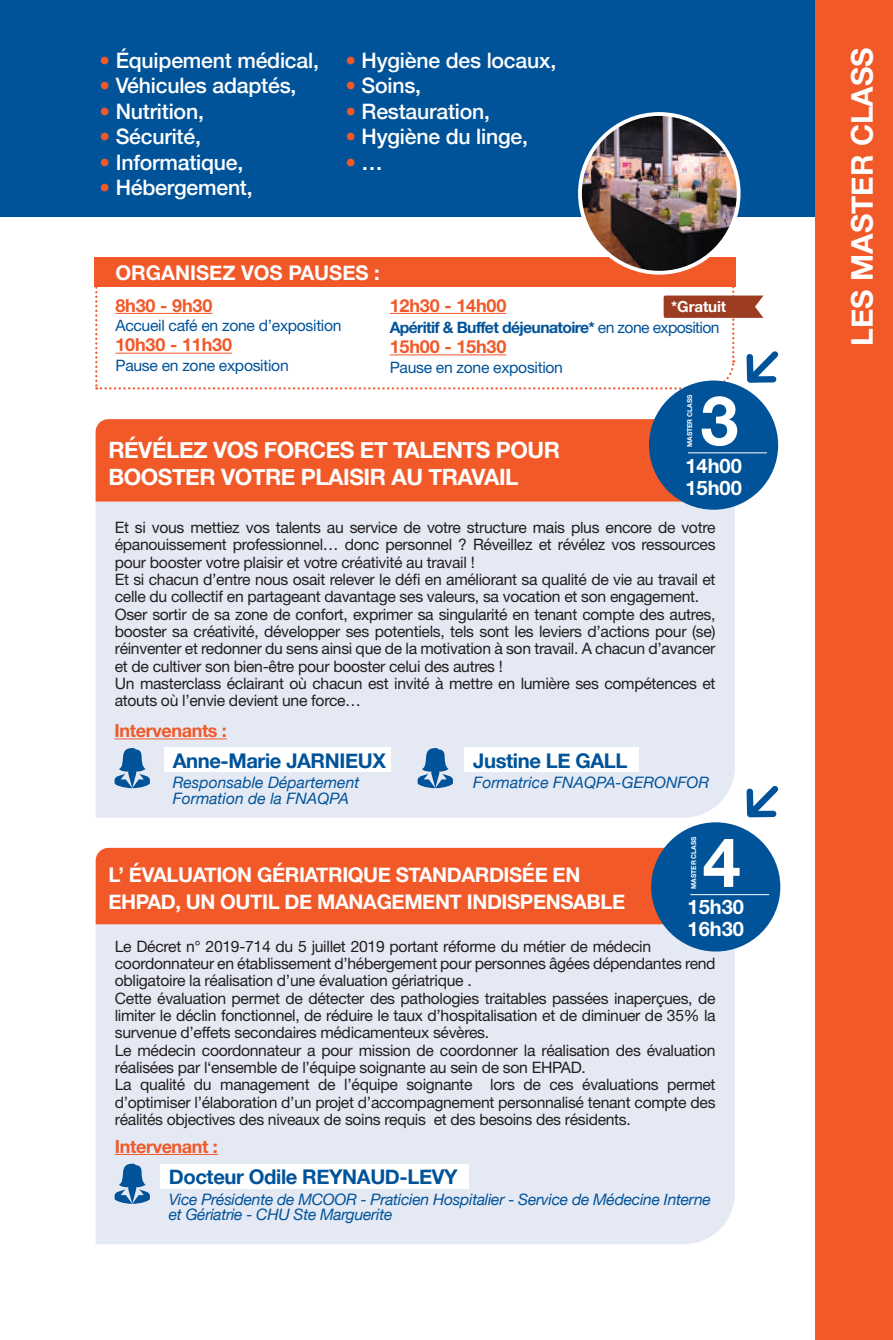
<style>
.page{position:relative;width:893px;height:1340px;background:#fff}
.page>*{position:absolute;margin:0;border:0;box-sizing:border-box;transform-origin:0 0}
.t1{font:700 68.4px "Helvetica Neue LT Std";color:#fff}
.t2{font:700 29.93px "Helvetica Neue";color:#fff}
.t3{font:700 22.5px/27px "Helvetica Neue";letter-spacing:-.02em;color:#fff}
.t4{font:500 21.15px "Helvetica Neue";letter-spacing:-.01em;color:#fff}
.t5{font:500 21.15px "Helvetica Neue";color:#f15929}
.t6{font:700 20.25px/27px "Helvetica Neue";letter-spacing:-.02em;color:#fff}
.t7{font:700 20.25px "Helvetica Neue";letter-spacing:-.02em;color:#015399}
.t8{font:700 20.25px "Helvetica Neue";color:#fff}
.t9{font:700 20.03px/21.8px "Helvetica Neue LT Std";color:#fff}
.t10{font:700 18px "Helvetica Neue LT Std";letter-spacing:-.01em;color:#f15929}
.t11{font:700 18px "Helvetica Neue";letter-spacing:-.02em;color:#f15929}
.t12{font:15.75px/17.3px "Helvetica Neue";letter-spacing:-.02em;color:#231f20}
.t13{font:italic 15.75px/15.8px "Helvetica Neue";letter-spacing:-.02em;color:#015399}
.t14{font:15.75px "Helvetica Neue LT Std";letter-spacing:-.02em;color:#015399}
.t15{font:italic 15.75px/15.8px "Helvetica Neue";color:#015399}
.t16{font:700 15.75px "Helvetica Neue LT Std";letter-spacing:-.04em;color:#015399}
.t17{font:700 15.08px "Helvetica Neue";letter-spacing:-.01em;color:#fff}
.t18{font:700 6.75px "Helvetica Neue LT Std";color:#fff}
.s1{color:#f15929}
.s2{color:#fff}
.s3{font-weight:400}
</style>
<div class="page">
<div style="left:0;top:0;width:815px;height:216px;background:#015399"></div>
<div style="left:815px;top:0;width:78px;height:1339px;background:#f15929"></div>
<div style="left:94px;top:257px;width:641px;height:29px;background:#f15929"></div>
<img style="left:580px;top:114px;width:159px;height:159px;border-radius:79px">
<div style="left:578px;top:112px;width:162px;height:163px;border:4px solid #fff;border-radius:50%"></div>
<div style="left:96px;top:501px;width:639px;height:316px;background:#e5e9f4"></div>
<div style="left:96px;top:419px;width:584px;height:82px;background:#f15929"></div>
<hr style="left:115px;top:738px;width:112px;height:1px;background:#f15929">
<div style="left:164px;top:747px;width:226px;height:25px;background:#fff"></div>
<div style="left:464px;top:747px;width:175px;height:25px;background:#fff"></div>
<svg style="left:115px;top:748px;width:35px;height:40px"></svg>
<svg style="left:418px;top:748px;width:35px;height:40px"></svg>
<svg style="left:95px;top:258px;width:683px;height:132px"></svg>
<div style="left:649px;top:380px;width:129px;height:130px;background:#015399;border-radius:50%"></div>
<hr style="left:688px;top:452px;width:79px;height:1px;background:#fff">
<div style="left:96px;top:924px;width:639px;height:320px;background:#e5e9f4"></div>
<div style="left:96px;top:847px;width:568px;height:77px;background:#f15929"></div>
<hr style="left:115px;top:1153px;width:103px;height:1px;background:#f15929">
<div style="left:160px;top:1164px;width:308px;height:24px;background:#fff"></div>
<svg style="left:746px;top:786px;width:32px;height:31px"></svg>
<div style="left:651px;top:822px;width:129px;height:129px;background:#015399;border-radius:50%"></div>
<hr style="left:690px;top:894px;width:79px;height:1px;background:#fff">
<svg style="left:115px;top:1163px;width:35px;height:40px"></svg>
<h3 class="t4" style="left:100px;top:43px;width:221px"><span class="s1">•</span> Équipement médical,</h3>
<h3 class="t4" style="left:100px;top:69px;width:198px"><span class="s1">•</span> Véhicules adaptés,</h3>
<h3 class="t4" style="left:100px;top:94px;width:106px"><span class="s1">•</span> Nutrition,</h3>
<h3 class="t4" style="left:100px;top:120px;width:103px"><span class="s1">•</span> Sécurité,</h3>
<h3 class="t4" style="left:100px;top:145px;width:145px"><span class="s1">•</span> Informatique,</h3>
<h3 class="t4" style="left:100px;top:171px;width:155px"><span class="s1">•</span> Hébergement,</h3>
<h3 class="t4" style="left:345px;top:43px;width:212px"><span class="s1">•</span> Hygiène des locaux,</h3>
<h3 class="t4" style="left:345px;top:69px;width:77px"><span class="s1">•</span> Soins,</h3>
<h3 class="t4" style="left:345px;top:94px;width:146px"><span class="s1">•</span> Restauration,</h3>
<h3 class="t4" style="left:345px;top:120px;width:184px"><span class="s1">•</span> Hygiène du linge,</h3>
<h3 class="t5" style="left:345px;top:145px;width:39px">• <span class="s2">…</span></h3>
<p class="t8" style="left:115px;top:257px;width:266px">ORGANISEZ VOS PAUSES :</p>
<p class="t10" style="left:115px;top:294px;width:98px">8h30 - 9h30</p>
<p class="t14" style="left:115px;top:316px;width:228px">Accueil café en zone d’exposition</p>
<p class="t10" style="left:115px;top:334px;width:118px">10h30 - 11h30</p>
<p class="t14" style="left:115px;top:356px;width:175px">Pause en zone exposition</p>
<p class="t10" style="left:390px;top:294px;width:118px">12h30 - 14h00</p>
<p class="t16" style="left:390px;top:318px;width:331px">Apéritif &amp; Buffet déjeunatoire* <span class="s3">en zone exposition</span></p>
<p class="t10" style="left:390px;top:335px;width:118px">15h00 - 15h30</p>
<p class="t14" style="left:390px;top:358px;width:175px">Pause en zone exposition</p>
<p class="t17" style="left:671px;top:295px;width:56px">*Gratuit</p>
<h3 class="t3" style="left:108px;top:437px;width:453px">RÉVÉLEZ VOS FORCES ET TALENTS POUR<br>BOOSTER VOTRE PLAISIR AU TRAVAIL</h3>
<p class="t18" style="left:686px;top:447px;width:54px;rotate:-90deg">MASTER CLASS</p>
<h1 class="t1" style="left:700px;top:378px;width:40px">3</h1>
<p class="t9" style="left:685px;top:454px;width:58px">14h00<br>15h00</p>
<p class="t12" style="left:115px;top:518px;width:602px">Et si vous mettiez vos talents au service de votre structure mais plus encore de votre épanouissement professionnel… donc personnel ? Réveillez et révélez vos ressources pour booster votre plaisir et votre créativité au travail !<br>Et si chacun d’entre nous osait relever le défi en améliorant sa qualité de vie au travail et celle du collectif en partageant davantage ses valeurs, sa vocation et son engagement.<br>Oser sortir de sa zone de confort, exprimer sa singularité en tenant compte des autres, booster sa créativité, développer ses potentiels, tels sont les leviers d’actions pour (se) réinventer et redonner du sens ainsi que de la motivation à son travail. A chacun d’avancer et de cultiver son bien-être pour booster celui des autres !<br>Un masterclass éclairant où chacun est invité à mettre en lumière ses compétences et atouts où l’envie devient une force…</p>
<p class="t11" style="left:115px;top:716px;width:114px">Intervenants :</p>
<p class="t7" style="left:173px;top:744px;width:215px">Anne-Marie JARNIEUX</p>
<p class="t15" style="left:173px;top:775px;width:188px">Responsable Département<br>Formation de la FNAQPA</p>
<p class="t7" style="left:473px;top:744px;width:156px">Justine LE GALL</p>
<p class="t15" style="left:473px;top:775px;width:237px">Formatrice FNAQPA-GERONFOR</p>
<p class="t6" style="left:108px;top:862px;width:518px">L’ ÉVALUATION GÉRIATRIQUE STANDARDISÉE EN<br>EHPAD, UN OUTIL DE MANAGEMENT INDISPENSABLE</p>
<p class="t18" style="left:689px;top:889px;width:54px;rotate:-90deg">MASTER CLASS</p>
<h1 class="t1" style="left:703px;top:820px;width:40px">4</h1>
<p class="t9" style="left:688px;top:896px;width:58px">15h30<br>16h30</p>
<p class="t12" style="left:115px;top:937px;width:602px">Le Décret n° 2019-714 du 5 juillet 2019 portant réforme du métier de médecin coordonnateur en établissement d’hébergement pour personnes âgées dépendantes rend obligatoire la réalisation d’une évaluation gériatrique .<br>Cette évaluation permet de détecter des pathologies traitables passées inaperçues, de limiter le déclin fonctionnel, de réduire le taux d’hospitalisation et de diminuer de 35% la survenue d’effets secondaires médicamenteux sévères.<br>Le médecin coordonnateur a pour mission de coordonner la réalisation des évaluation réalisées par l‘ensemble de l’équipe soignante au sein de son EHPAD.<br>La qualité du management de l’équipe soignante lors de ces évaluations permet d’optimiser l’élaboration d’un projet d’accompagnement personnalisé tenant compte des réalités objectives des niveaux de soins requis et des besoins des résidents.</p>
<p class="t11" style="left:115px;top:1132px;width:105px">Intervenant :</p>
<p class="t7" style="left:169px;top:1161px;width:290px">Docteur Odile REYNAUD-LEVY</p>
<p class="t13" style="left:169px;top:1192px;width:544px">Vice Présidente de MCOOR - Praticien Hospitalier - Service de Médecine Interne et Gériatrie - CHU Ste Marguerite</p>
<h2 class="t2" style="left:838px;top:345px;width:300px;rotate:-90deg">LES MASTER CLASS</h2>
</div>
